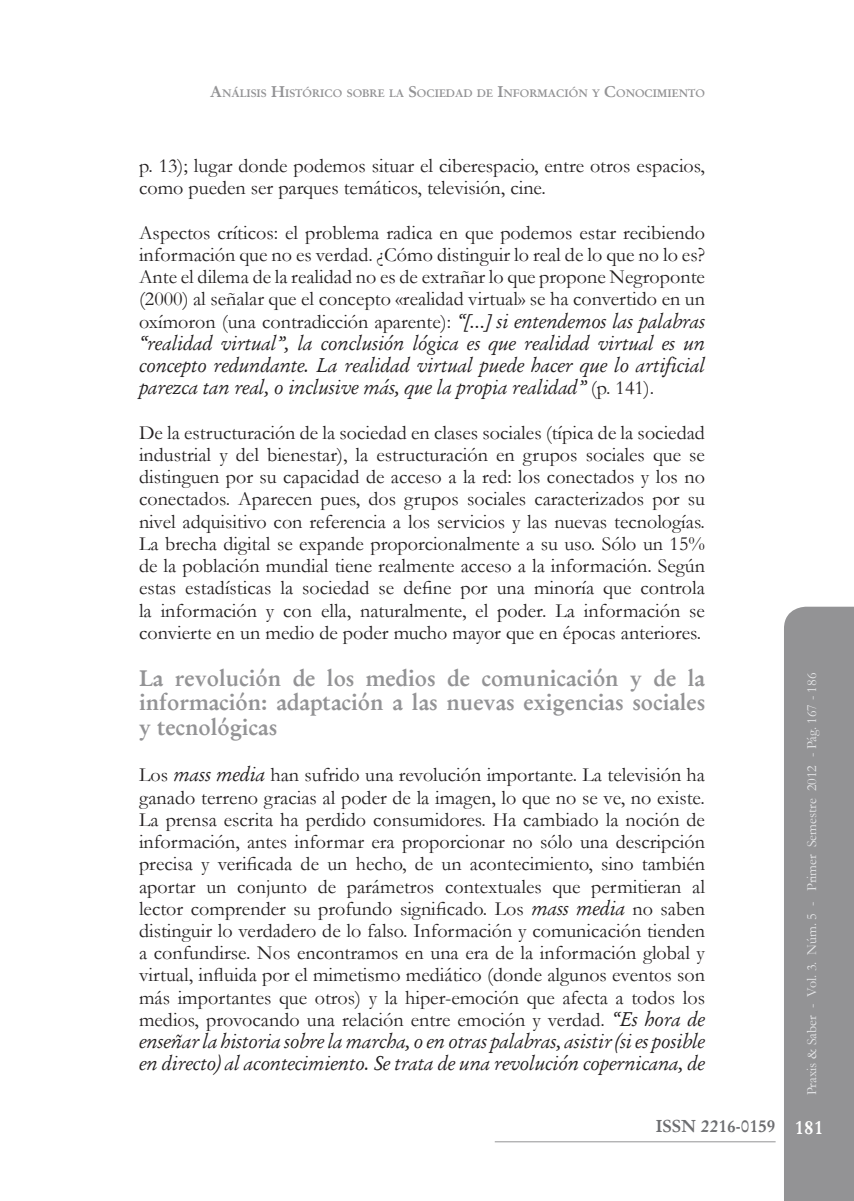
<style>
.page{position:relative;width:854px;height:1201px;background:#fff}
.page>*{position:absolute;margin:0;border:0;box-sizing:border-box;transform-origin:0 0}
.t1{font:700 22.75px/24.5px "Garamond";color:#939395;text-align:justify}
.t2{font:20.12px/22.2px "Garamond";color:#231f20;text-align:justify}
.t3{font:700 17.5px "Garamond";color:#6c6d70}
.t4{font:14px "Garamond";color:#e6e7e9}
.t5{font:700 11.03px "Garamond";color:#939395}
.s1{font-size:15.75px}
.s2{font-style:italic}
.s3{font-size:19.25px;color:#fff}
</style>
<div class="page">
<div style="left:784px;top:606px;width:69px;height:594px;background:#939395"></div>
<hr style="left:494px;top:1141px;width:281px;height:1px;background:#939395">
<p class="t5" style="left:210px;top:86px;width:496px"><span class="s1">A</span>NÁLISIS <span class="s1">H</span>ISTÓRICO SOBRE LA <span class="s1">S</span>OCIEDAD DE <span class="s1">I</span>NFORMACIÓN Y <span class="s1">C</span>ONOCIMIENTO</p>
<p class="t2" style="left:139px;top:154px;width:567px">p. 13); lugar donde podemos situar el ciberespacio, entre otros espacios, como pueden ser parques temáticos, televisión, cine.</p>
<p class="t2" style="left:139px;top:221px;width:567px">Aspectos críticos: el problema radica en que podemos estar recibiendo información que no es verdad. ¿Cómo distinguir lo real de lo que no lo es?<br>Ante el dilema de la realidad no es de extrañar lo que propone Negroponte (2000) al señalar que el concepto «realidad virtual» se ha convertido en un oxímoron (una contradicción aparente): <span class="s2">“[…] si entendemos las palabras “realidad virtual”, la conclusión lógica es que realidad virtual es un concepto redundante. La realidad virtual puede hacer que lo artificial parezca tan real, o inclusive más, que la propia realidad”</span> (p. 141).</p>
<p class="t2" style="left:139px;top:421px;width:567px">De la estructuración de la sociedad en clases sociales (típica de la sociedad industrial y del bienestar), la estructuración en grupos sociales que se distinguen por su capacidad de acceso a la red: los conectados y los no conectados. Aparecen pues, dos grupos sociales caracterizados por su nivel adquisitivo con referencia a los servicios y las nuevas tecnologías.<br>La brecha digital se expande proporcionalmente a su uso. Sólo un 15% de la población mundial tiene realmente acceso a la información. Según estas estadísticas la sociedad se define por una minoría que controla la información y con ella, naturalmente, el poder. La información se convierte en un medio de poder mucho mayor que en épocas anteriores.</p>
<p class="t1" style="left:139px;top:665px;width:567px">La revolución de los medios de comunicación y de la información: adaptación a las nuevas exigencias sociales y tecnológicas</p>
<p class="t2" style="left:139px;top:763px;width:567px">Los <span class="s2">mass media</span> han sufrido una revolución importante. La televisión ha ganado terreno gracias al poder de la imagen, lo que no se ve, no existe.<br>La prensa escrita ha perdido consumidores. Ha cambiado la noción de información, antes informar era proporcionar no sólo una descripción precisa y verificada de un hecho, de un acontecimiento, sino también aportar un conjunto de parámetros contextuales que permitieran al lector comprender su profundo significado. Los <span class="s2">mass media</span> no saben distinguir lo verdadero de lo falso. Información y comunicación tienden a confundirse. Nos encontramos en una era de la información global y virtual, influida por el mimetismo mediático (donde algunos eventos son más importantes que otros) y la hiper-emoción que afecta a todos los medios, provocando una relación entre emoción y verdad. <span class="s2">“Es hora de enseñar la historia sobre la marcha, o en otras palabras, asistir (si es posible en directo) al acontecimiento. Se trata de una revolución copernicana, de</span></p>
<p class="t4" style="left:802px;top:757px;width:86px;rotate:-90deg">- Pág. 167 - 186</p>
<p class="t4" style="left:802px;top:1095px;width:332px;rotate:-90deg">Praxis &amp; Saber - Vol. 3. Núm. 5 - Primer Semestre 2012</p>
<p class="t3" style="left:655px;top:1115px;width:169px">ISSN 2216-0159 <span class="s3">181</span></p>
</div>
